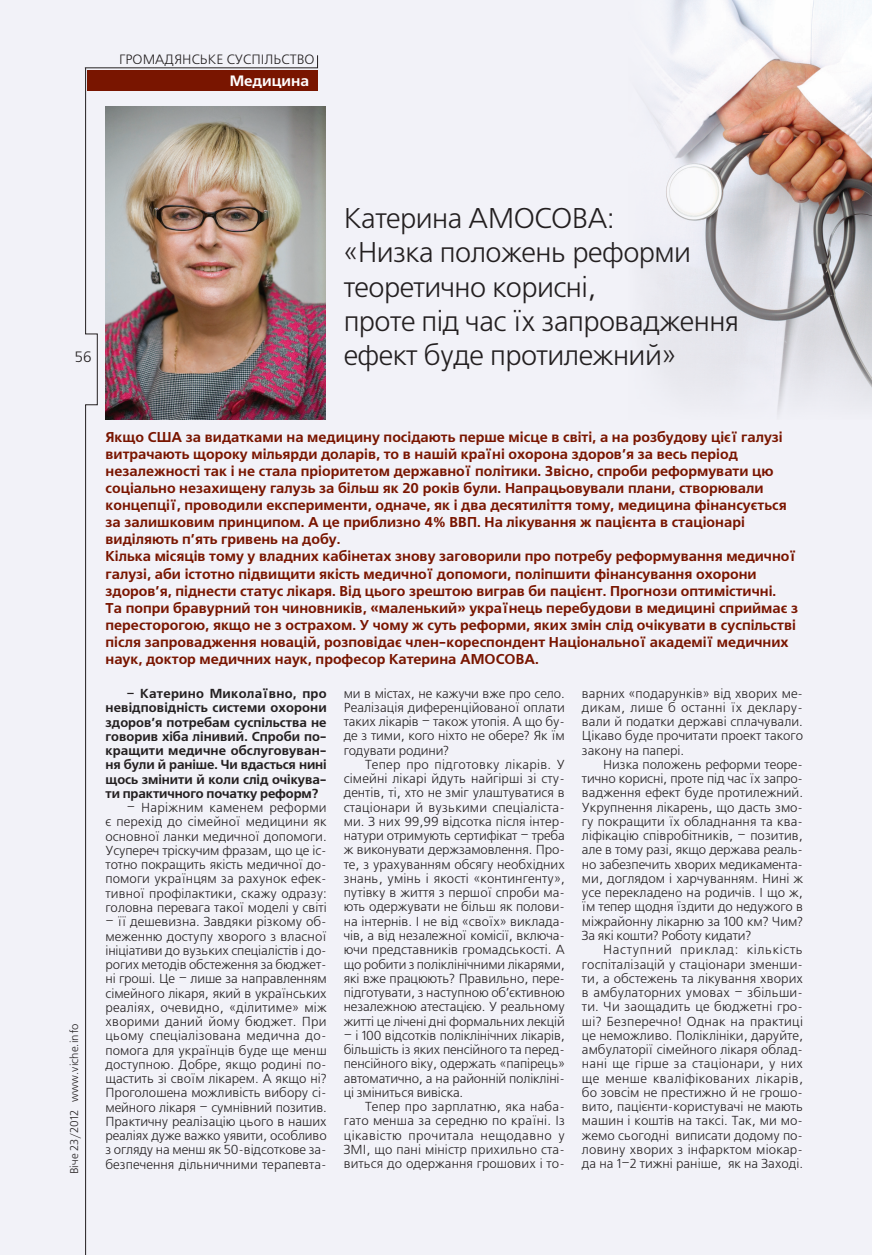
<style>
.page{position:relative;width:872px;height:1255px;background:#fff}
.page>*{position:absolute;margin:0;border:0;box-sizing:border-box;transform-origin:0 0}
.t1{font:28.5px/34.2px "Free Set C";letter-spacing:-.02em;color:#231f20}
.rubrica_left{font:700 15px "Free Set C";color:#fff}
.foto{font:15px "Free Set C";color:#231f20}
.vrez{font:700 14.25px/17.1px "Free Set C";color:#791500}
.rubrica_right{font:13.5px "Free Set C";color:#231f20}
.text_freeset{font:13.05px/14.2px "Free Set C";color:#231f20;text-align:justify}
.text_freeset-2{font:700 13.05px/14.2px "Free Set C";letter-spacing:-.01em;color:#231f20;text-align:justify}
.t2{font:11.25px "Free Set C";color:#231f20}
</style>
<div class="page">
<div style="left:0;top:0;width:872px;height:1254px;background:#f2f2f8"></div>
<img style="left:650px;top:0;width:221px;height:412px">
<img style="left:318px;top:107px;width:8px;height:312px">
<svg style="left:84px;top:55px;width:234px;height:1199px"></svg>
<p class="rubrica_right" style="left:119px;top:52px;width:197px">ГРОМАДЯНСЬКЕ СУСПІЛЬСТВО</p>
<p class="rubrica_left" style="left:230px;top:72px;width:81px">Медицина</p>
<p class="foto" style="left:75px;top:349px;width:18px">56</p>
<p class="t1" style="left:344px;top:203px;width:273px">Катерина АМОСОВА:</p>
<p class="t1" style="left:344px;top:237px;width:349px">«Низка положень реформи теоретично корисні,</p>
<p class="t1" style="left:344px;top:305px;width:397px">проте під час їх запровадження ефект буде протилежний»</p>
<p class="t2" style="left:68px;top:1174px;width:152px;rotate:-90deg">Віче 23/2012 www.viche.info</p>
<p class="vrez" style="left:105px;top:428px;width:682px">Якщо США за видатками на медицину посідають перше місце в світі, а на розбудову цієї галузі витрачають щороку мільярди доларів, то в нашій країні охорона здоров’я за весь період незалежності так і не стала пріоритетом державної політики. Звісно, спроби реформувати цю соціально незахищену галузь за більш як 20 років були. Напрацьовували плани, створювали концепції, проводили експерименти, одначе, як і два десятиліття тому, медицина фінансується за залишковим принципом. А це приблизно 4% ВВП. На лікування ж пацієнта в стаціонарі виділяють п’ять гривень на добу.</p>
<p class="vrez" style="left:105px;top:548px;width:694px">Кілька місяців тому у владних кабінетах знову заговорили про потребу реформування медичної галузі, аби істотно підвищити якість медичної допомоги, поліпшити фінансування охорони здоров’я, піднести статус лікаря. Від цього зрештою виграв би пацієнт. Прогнози оптимістичні.<br>Та попри бравурний тон чиновників, «маленький» українець перебудови в медицині сприймає з пересторогою, якщо не з острахом. У чому ж суть реформи, яких змін слід очікувати в суспільстві після запровадження новацій, розповідає член-кореспондент Національної академії медичних наук, доктор медичних наук, професор Катерина АМОСОВА.</p>
<p class="text_freeset-2" style="left:105px;top:687px;width:223px;text-indent:21px">– Катерино Миколаївно, про невідповідність системи охорони здоров’я потребам суспільства не говорив хіба лінивий. Спроби по&shy;кращити медичне обслуговуван&shy;ня були й раніше. Чи вдасться нині щось змінити й коли слід очікува&shy;ти практичного початку реформ?</p>
<p class="text_freeset" style="left:105px;top:801px;width:223px;text-indent:21px">– Наріжним каменем реформи є перехід до сімейної медицини як основної ланки медичної допомоги.<br>Усупереч тріскучим фразам, що це іс&shy;тотно покращить якість медичної до&shy;помоги українцям за рахунок ефек&shy;тивної профілактики, скажу одразу: головна перевага такої моделі у світі</p>
<p class="text_freeset" style="left:105px;top:915px;width:223px">– її дешевизна. Завдяки різкому об&shy;меженню доступу хворого з власної ініціативи до вузьких спеціалістів і до&shy;рогих методів обстеження за бюджет&shy;ні гроші. Це – лише за направленням сімейного лікаря, який в українських реаліях, очевидно, «ділитиме» між хворими даний йому бюджет. При цьому спеціалізована медична до&shy;помога для українців буде ще менш доступною. Добре, якщо родині по&shy;щастить зі своїм лікарем. А якщо ні?<br>Проголошена можливість вибору сі&shy;мейного лікаря – сумнівний позитив.<br>Практичну реалізацію цього в наших реаліях дуже важко уявити, особливо з огляду на менш як 50-відсоткове за&shy;безпечення дільничними терапевта-</p>
<p class="text_freeset" style="left:344px;top:686px;width:223px">ми в містах, не кажучи вже про село.<br>Реалізація диференційованої оплати таких лікарів – також утопія. А що бу&shy;де з тими, кого ніхто не обере? Як їм годувати родини?</p>
<p class="text_freeset" style="left:344px;top:758px;width:223px;text-indent:21px">Тепер про підготовку лікарів. У сімейні лікарі йдуть найгірші зі сту&shy;дентів, ті, хто не зміг улаштуватися в стаціонари й вузькими спеціаліста&shy;ми. З них 99,99 відсотка після інтер&shy;натури отримують сертифікат – треба ж виконувати держзамовлення. Про&shy;те, з урахуванням обсягу необхідних знань, умінь і якості «контингенту», путівку в життя з першої спроби ма&shy;ють одержувати не більш як полови&shy;на інтернів. І не від «своїх» виклада&shy;чів, а від незалежної комісії, включа&shy;ючи представників громадськості. А що робити з поліклінічними лікарями, які вже працюють? Правильно, пере&shy;підготувати, з наступною об’єктивною незалежною атестацією. У реальному житті це лічені дні формальних лекцій</p>
<p class="text_freeset" style="left:344px;top:1028px;width:223px">– і 100 відсотків поліклінічних лікарів, більшість із яких пенсійного та перед&shy;пенсійного віку, одержать «папірець» автоматично, а на районній полікліні&shy;ці зміниться вивіска.</p>
<p class="text_freeset" style="left:344px;top:1100px;width:223px;text-indent:21px">Тепер про зарплатню, яка наба&shy;гато менша за середню по країні. Із цікавістю прочитала нещодавно у ЗМІ, що пані міністр прихильно ста&shy;виться до одержання грошових і то-</p>
<p class="text_freeset" style="left:582px;top:686px;width:223px">варних «подарунків» від хворих ме&shy;дикам, лише б останні їх деклару&shy;вали й податки державі сплачували.<br>Цікаво буде прочитати проект такого закону на папері.</p>
<p class="text_freeset" style="left:582px;top:758px;width:223px;text-indent:21px">Низка положень реформи теоре&shy;тично корисні, проте під час їх запро&shy;вадження ефект буде протилежний.<br>Укрупнення лікарень, що дасть змо&shy;гу покращити їх обладнання та ква&shy;ліфікацію співробітників, – позитив, але в тому разі, якщо держава реаль&shy;но забезпечить хворих медикамента&shy;ми, доглядом і харчуванням. Нині ж усе перекладено на родичів. І що ж, їм тепер щодня їздити до недужого в міжрайонну лікарню за 100 км? Чим?<br>За які кошти? Роботу кидати?</p>
<p class="text_freeset" style="left:582px;top:943px;width:223px;text-indent:21px">Наступний приклад: кількість госпіталізацій у стаціонари зменши&shy;ти, а обстежень та лікування хворих в амбулаторних умовах – збільши&shy;ти. Чи заощадить це бюджетні гро&shy;ші? Безперечно! Однак на практиці це неможливо. Поліклініки, даруйте, амбулаторії сімейного лікаря облад&shy;нані ще гірше за стаціонари, у них ще менше кваліфікованих лікарів, бо зовсім не престижно й не грошо&shy;вито, пацієнти-користувачі не мають машин і коштів на таксі. Так, ми мо&shy;жемо сьогодні виписати додому по&shy;ловину хворих з інфарктом міокар&shy;да на 1–2 тижні раніше, як на Заході.</p>
</div>
